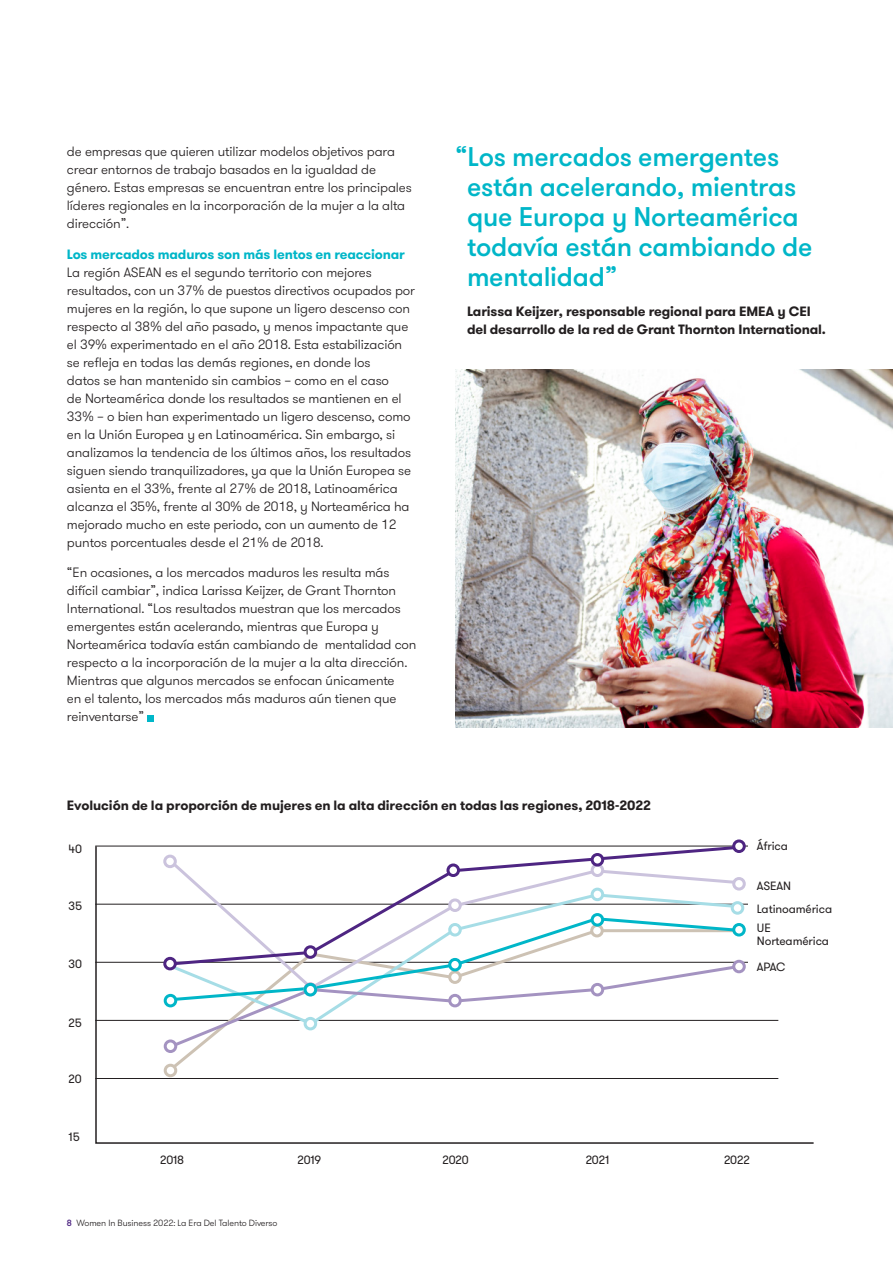
<style>
.page{position:relative;width:893px;height:1263px;background:#fff}
.page>*{position:absolute;margin:0;border:0;box-sizing:border-box;transform-origin:0 0}
._21_Pull_quote{font:500 27px/30px "GT Walsheim Pro";letter-spacing:-.01em;color:#00b6c8}
._11_Body_text{font:300 13.5px/18px "GT Walsheim Pro";letter-spacing:-.01em;color:#231f20}
._22_Pull_quote_attri{font:700 13.5px/18px "GT Walsheim Pro";letter-spacing:-.01em;color:#231f20}
.Table_heading{font:700 13.5px "GT Walsheim Pro";letter-spacing:-.005em;color:#231f20}
._04_Sub_heading_two{font:700 13.5px "GT Walsheim Pro";letter-spacing:-.01em;color:#00b6c8}
._44_Tbl_copy{font:12px "GT Walsheim Pro";letter-spacing:-.01em;color:#231f20}
.t1{font:300 9px "GT Walsheim Pro";letter-spacing:-.01em;color:#231f20}
.s1{font-weight:500;color:#4e2582}
</style>
<div class="page">
<div style="left:732px;top:839px;width:14px;height:14px;border:3px solid #4e2582;border-radius:50%"></div>
<svg style="left:95px;top:845px;width:719px;height:299px"></svg>
<div style="left:748px;top:837px;width:61px;height:17px;background:#fff"></div>
<div style="left:748px;top:877px;width:61px;height:17px;background:#fff"></div>
<div style="left:748px;top:901px;width:107px;height:16px;background:#fff"></div>
<div style="left:748px;top:920px;width:107px;height:16px;background:#fff"></div>
<div style="left:748px;top:932px;width:107px;height:16px;background:#fff"></div>
<div style="left:748px;top:958px;width:107px;height:16px;background:#fff"></div>
<img style="left:455px;top:369px;width:438px;height:358px">
<div style="left:165px;top:1041px;width:11px;height:10px;background:#fff;border-radius:50%"></div>
<div style="left:164px;top:1039px;width:13px;height:14px;border:3px solid #a493c1;border-radius:50%"></div>
<div style="left:165px;top:1065px;width:11px;height:11px;background:#fff;border-radius:50%"></div>
<div style="left:164px;top:1064px;width:13px;height:13px;border:3px solid #cdc2b4;border-radius:50%"></div>
<div style="left:450px;top:972px;width:10px;height:10px;background:#fff;border-radius:50%"></div>
<div style="left:448px;top:970px;width:14px;height:14px;border:3px solid #cdc2b4;border-radius:50%"></div>
<div style="left:592px;top:925px;width:10px;height:11px;background:#fff;border-radius:50%"></div>
<div style="left:590px;top:924px;width:14px;height:13px;border:3px solid #cdc2b4;border-radius:50%"></div>
<div style="left:304px;top:982px;width:13px;height:14px;border:3px solid #a493c1;border-radius:50%"></div>
<div style="left:450px;top:995px;width:10px;height:11px;background:#fff;border-radius:50%"></div>
<div style="left:448px;top:994px;width:14px;height:13px;border:3px solid #a493c1;border-radius:50%"></div>
<div style="left:592px;top:984px;width:11px;height:11px;background:#fff;border-radius:50%"></div>
<div style="left:591px;top:983px;width:13px;height:13px;border:3px solid #a493c1;border-radius:50%"></div>
<div style="left:734px;top:961px;width:10px;height:11px;background:#fff;border-radius:50%"></div>
<div style="left:732px;top:960px;width:14px;height:13px;border:3px solid #a493c1;border-radius:50%"></div>
<div style="left:165px;top:995px;width:11px;height:11px;background:#fff;border-radius:50%"></div>
<div style="left:164px;top:994px;width:13px;height:13px;border:3px solid #00b6c8;border-radius:50%"></div>
<div style="left:305px;top:984px;width:11px;height:11px;background:#fff;border-radius:50%"></div>
<div style="left:304px;top:983px;width:13px;height:13px;border:3px solid #00b6c8;border-radius:50%"></div>
<div style="left:305px;top:1018px;width:11px;height:11px;background:#fff;border-radius:50%"></div>
<div style="left:304px;top:1017px;width:13px;height:13px;border:3px solid #a6dde6;border-radius:50%"></div>
<div style="left:450px;top:924px;width:10px;height:11px;background:#fff;border-radius:50%"></div>
<div style="left:448px;top:923px;width:14px;height:13px;border:3px solid #a6dde6;border-radius:50%"></div>
<div style="left:592px;top:889px;width:11px;height:11px;background:#fff;border-radius:50%"></div>
<div style="left:591px;top:888px;width:13px;height:13px;border:3px solid #a6dde6;border-radius:50%"></div>
<div style="left:732px;top:903px;width:11px;height:10px;background:#fff;border-radius:50%"></div>
<div style="left:731px;top:901px;width:13px;height:14px;border:3px solid #a6dde6;border-radius:50%"></div>
<div style="left:450px;top:959px;width:10px;height:11px;background:#fff;border-radius:50%"></div>
<div style="left:448px;top:958px;width:14px;height:13px;border:3px solid #00b6c8;border-radius:50%"></div>
<div style="left:592px;top:914px;width:11px;height:11px;background:#fff;border-radius:50%"></div>
<div style="left:591px;top:913px;width:13px;height:13px;border:3px solid #00b6c8;border-radius:50%"></div>
<div style="left:734px;top:924px;width:10px;height:11px;background:#fff;border-radius:50%"></div>
<div style="left:732px;top:923px;width:14px;height:13px;border:3px solid #00b6c8;border-radius:50%"></div>
<div style="left:147px;top:715px;width:7px;height:6px;background:#00b7c9"></div>
<p class="_11_Body_text" style="left:67px;top:142px;width:346px">de empresas que quieren utilizar modelos objetivos para crear entornos de trabajo basados en la igualdad de género. Estas empresas se encuentran entre los principales líderes regionales en la incorporación de la mujer a la alta dirección”.</p>
<p class="_04_Sub_heading_two" style="left:67px;top:245px;width:339px">Los mercados maduros son más lentos en reaccionar</p>
<p class="_11_Body_text" style="left:67px;top:263px;width:349px">La región ASEAN es el segundo territorio con mejores resultados, con un 37% de puestos directivos ocupados por mujeres en la región, lo que supone un ligero descenso con respecto al 38% del año pasado, y menos impactante que el 39% experimentado en el año 2018. Esta estabilización se refleja en todas las demás regiones, en donde los<br>datos se han mantenido sin cambios – como en el caso<br>de Norteamérica donde los resultados se mantienen en el 33% – o bien han experimentado un ligero descenso, como en la Unión Europea y en Latinoamérica. Sin embargo, si analizamos la tendencia de los últimos años, los resultados siguen siendo tranquilizadores, ya que la Unión Europea se asienta en el 33%, frente al 27% de 2018, Latinoamérica alcanza el 35%, frente al 30% de 2018, y Norteamérica ha mejorado mucho en este periodo, con un aumento de 12 puntos porcentuales desde el 21% de 2018.</p>
<p class="_11_Body_text" style="left:67px;top:564px;width:351px">“En ocasiones, a los mercados maduros les resulta más difícil cambiar”, indica Larissa Keijzer, de Grant Thornton International. “Los resultados muestran que los mercados emergentes están acelerando, mientras que Europa y Norteamérica todavía están cambiando de mentalidad con respecto a la incorporación de la mujer a la alta dirección.<br>Mientras que algunos mercados se enfocan únicamente<br>en el talento, los mercados más maduros aún tienen que reinventarse”</p>
<p class="_21_Pull_quote" style="left:467px;top:142px;width:347px;text-indent:-12px">“Los mercados emergentes están acelerando, mientras que Europa y Norteamérica todavía están cambiando de mentalidad”</p>
<p class="_22_Pull_quote_attri" style="left:467px;top:302px;width:360px">Larissa Keijzer, responsable regional para EMEA y CEI del desarrollo de la red de Grant Thornton International.</p>
<p class="Table_heading" style="left:67px;top:797px;width:585px">Evolución de la proporción de mujeres en la alta dirección en todas las regiones, 2018-2022</p>
<p class="_44_Tbl_copy" style="left:69px;top:842px;width:15px">40</p>
<p class="_44_Tbl_copy" style="left:69px;top:898px;width:15px">35</p>
<p class="_44_Tbl_copy" style="left:69px;top:956px;width:15px">30</p>
<p class="_44_Tbl_copy" style="left:69px;top:1015px;width:15px">25</p>
<p class="_44_Tbl_copy" style="left:69px;top:1071px;width:15px">20</p>
<p class="_44_Tbl_copy" style="left:69px;top:1129px;width:13px">15</p>
<p class="_44_Tbl_copy" style="left:757px;top:838px;width:33px">África</p>
<p class="_44_Tbl_copy" style="left:757px;top:878px;width:36px">ASEAN</p>
<p class="_44_Tbl_copy" style="left:757px;top:902px;width:77px">Latinoamérica</p>
<p class="_44_Tbl_copy" style="left:757px;top:920px;width:15px">UE</p>
<p class="_44_Tbl_copy" style="left:757px;top:933px;width:74px">Norteamérica</p>
<p class="_44_Tbl_copy" style="left:757px;top:959px;width:30px">APAC</p>
<p class="_44_Tbl_copy" style="left:160px;top:1152px;width:26px">2018</p>
<p class="_44_Tbl_copy" style="left:297px;top:1152px;width:25px">2019</p>
<p class="_44_Tbl_copy" style="left:443px;top:1152px;width:28px">2020</p>
<p class="_44_Tbl_copy" style="left:586px;top:1152px;width:25px">2021</p>
<p class="_44_Tbl_copy" style="left:724px;top:1152px;width:27px">2022</p>
<p class="t1" style="left:67px;top:1217px;width:212px"><span class="s1">8</span> Women In Business 2022: La Era Del Talento Diverso</p>
</div>
